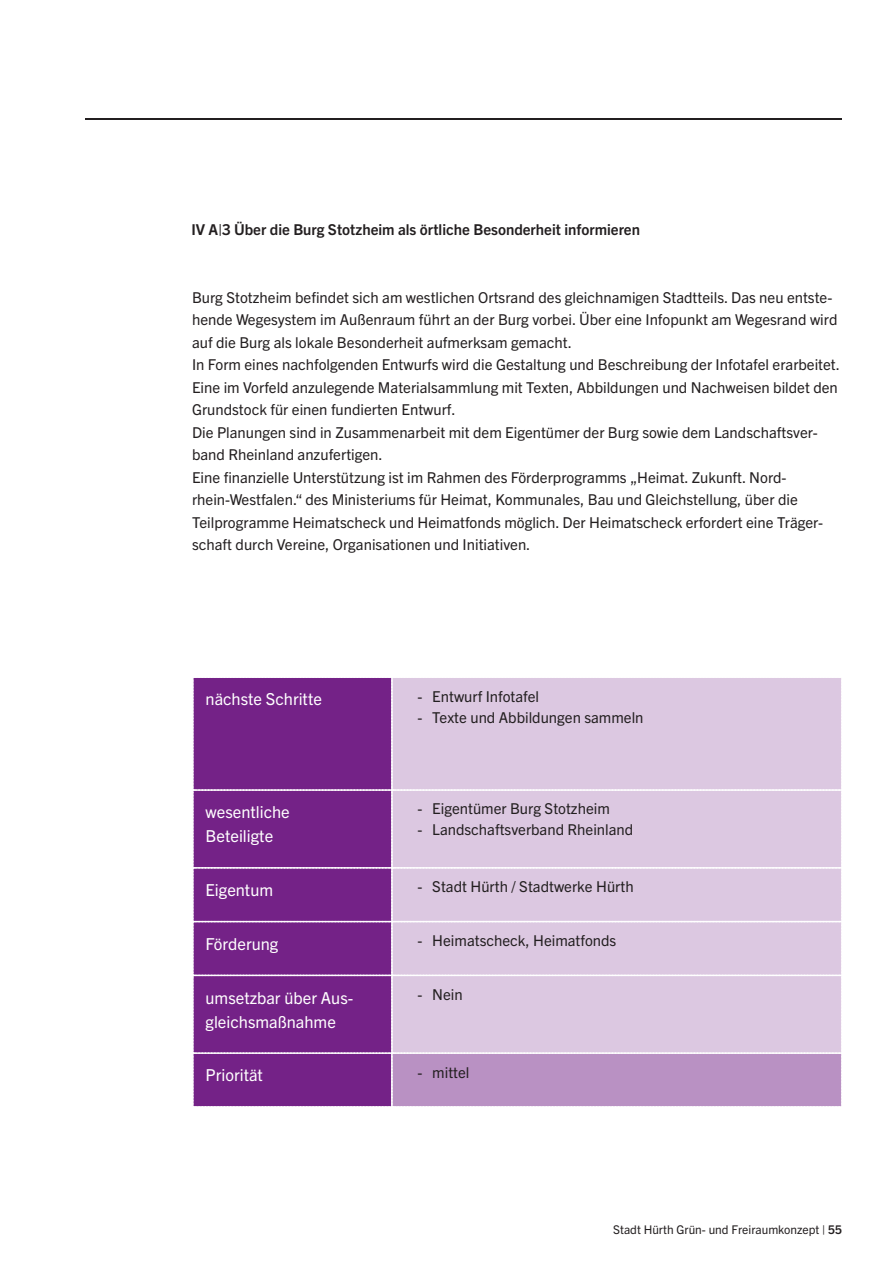
<style>
.page{position:relative;width:893px;height:1263px;background:#fff}
.page>*{position:absolute;margin:0;border:0;box-sizing:border-box;transform-origin:0 0}
.t1{font:16.5px/24px "Trade Gothic Next LT Pro";color:#fff}
.t2{font:15px/22.5px "Trade Gothic Next LT Pro";color:#231f20}
.t3{font:700 15px "Trade Gothic Next LT Pro";color:#231f20}
.t4{font:12px "Trade Gothic Next LT Pro";color:#231f20}
.s1{font-weight:700}
</style>
<div class="page">
<hr style="left:85px;top:118px;width:757px;height:2px;background:#231f20">
<svg style="left:193px;top:678px;width:649px;height:429px;background:#ba93c4"></svg>
<p class="t3" style="left:191px;top:219px;width:450px">IV A|3 Über die Burg Stotzheim als örtliche Besonderheit informieren</p>
<p class="t2" style="left:192px;top:285px;width:649px">Burg Stotzheim befindet sich am westlichen Ortsrand des gleichnamigen Stadtteils. Das neu entste&shy;hende Wegesystem im Außenraum führt an der Burg vorbei. Über eine Infopunkt am Wegesrand wird auf die Burg als lokale Besonderheit aufmerksam gemacht.<br>In Form eines nachfolgenden Entwurfs wird die Gestaltung und Beschreibung der Infotafel erarbeitet.<br>Eine im Vorfeld anzulegende Materialsammlung mit Texten, Abbildungen und Nachweisen bildet den Grundstock für einen fundierten Entwurf.<br>Die Planungen sind in Zusammenarbeit mit dem Eigentümer der Burg sowie dem Landschaftsver&shy;band Rheinland anzufertigen.<br>Eine finanzielle Unterstützung ist im Rahmen des Förderprogramms „Heimat. Zukunft. Nord&shy;rhein-Westfalen.“ des Ministeriums für Heimat, Kommunales, Bau und Gleichstellung, über die Teilprogramme Heimatscheck und Heimatfonds möglich. Der Heimatscheck erfordert eine Träger&shy;schaft durch Vereine, Organisationen und Initiativen.</p>
<p class="t1" style="left:206px;top:686px;width:118px">nächste Schritte</p>
<p class="t2" style="left:417px;top:684px;width:123px">- Entwurf Infotafel</p>
<p class="t2" style="left:417px;top:705px;width:228px">- Texte und Abbildungen sammeln</p>
<p class="t1" style="left:206px;top:799px;width:86px">wesentliche<br>Beteiligte</p>
<p class="t2" style="left:417px;top:797px;width:194px">- Eigentümer Burg Stotzheim</p>
<p class="t2" style="left:417px;top:818px;width:217px">- Landschaftsverband Rheinland</p>
<p class="t1" style="left:206px;top:877px;width:69px">Eigentum</p>
<p class="t2" style="left:417px;top:874px;width:218px">- Stadt Hürth / Stadtwerke Hürth</p>
<p class="t1" style="left:206px;top:931px;width:74px">Förderung</p>
<p class="t2" style="left:417px;top:928px;width:200px">- Heimatscheck, Heimatfonds</p>
<p class="t1" style="left:206px;top:984px;width:149px">umsetzbar über Aus&shy;gleichsmaßnahme</p>
<p class="t2" style="left:417px;top:982px;width:47px">- Nein</p>
<p class="t1" style="left:206px;top:1062px;width:59px">Priorität</p>
<p class="t2" style="left:417px;top:1060px;width:54px">- mittel</p>
<p class="t4" style="left:613px;top:1221px;width:230px">Stadt Hürth Grün- und Freiraumkonzept | <span class="s1">55</span></p>
</div>
